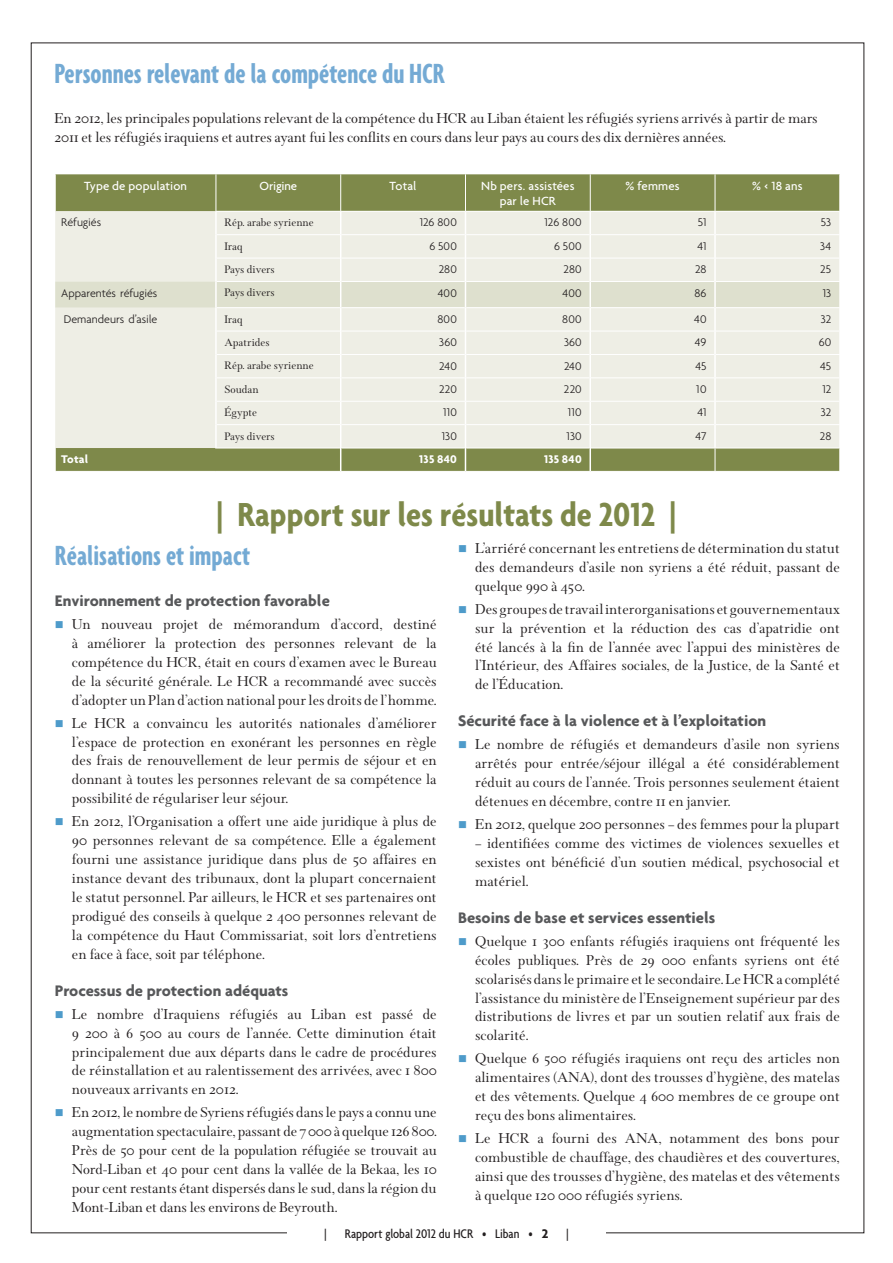
<style>
.page{position:relative;width:893px;height:1263px;background:#fff}
.page>*{position:absolute;margin:0;border:0;box-sizing:border-box;transform-origin:0 0}
.Title_1{font:700 condensed 36px "Agenda";color:#7e894a}
.Title_2{font:700 extra-condensed 30px "Agenda";color:#74aad4}
.Title_3{font:700 16.5px "Agenda";color:#57585a}
.Title_2-2{font:15.75px/18.9px "Wessex";color:#231f20;text-align:justify}
.WEB_STORY___text___a{font:500 condensed 13.5px "Agenda";color:#231f20}
.TABLE_White{font:500 12.75px/15.3px "Agenda";letter-spacing:.01em;color:#fff;text-align:center}
.TABLE_White-2{font:500 12.75px "Agenda";letter-spacing:-.015em;color:#fff}
.TABLE___numbers_colu{font:300 12px "Agenda";letter-spacing:.015em;color:#231f20}
.TABLE_First_column{font:12px "Wessex";color:#231f20}
.TABLE_Subheading{font:300 12px "Agenda";color:#231f20}
.TABLE_R___Total{font:700 12px "Agenda";letter-spacing:.02em;color:#fff}
.s1{font-weight:700;font-stretch:normal}
</style>
<div class="page">
<div style="left:56px;top:174px;width:783px;height:37px;background:#7e894a"></div>
<hr style="left:216px;top:174px;width:1px;height:37px;background:#fff">
<hr style="left:340px;top:174px;width:1px;height:37px;background:#fff">
<hr style="left:465px;top:174px;width:1px;height:37px;background:#fff">
<hr style="left:590px;top:174px;width:1px;height:37px;background:#fff">
<hr style="left:715px;top:174px;width:1px;height:37px;background:#fff">
<svg style="left:55px;top:212px;width:785px;height:259px;background:#e3e5d7"></svg>
<h2 class="Title_2" style="left:54px;top:57px;width:392px">Personnes relevant de la compétence du HCR</h2>
<h2 class="Title_2-2" style="left:54px;top:109px;width:765px">En 2012, les principales populations relevant de la compétence du HCR au Liban étaient les réfugiés syriens arrivés à partir de mars<br>2011 et les réfugiés iraquiens et autres ayant fui les conflits en cours dans leur pays au cours des dix dernières années.</h2>
<p class="TABLE_White" style="left:84px;top:178px;width:104px">Type de population</p>
<p class="TABLE_White-2" style="left:259px;top:178px;width:39px">Origine</p>
<p class="TABLE_White" style="left:390px;top:178px;width:28px">Total</p>
<p class="TABLE_White" style="left:481px;top:178px;width:95px">Nb pers. assistées par le HCR</p>
<p class="TABLE_White" style="left:626px;top:178px;width:56px">% femmes</p>
<p class="TABLE_White" style="left:752px;top:178px;width:52px">% &lt; 18 ans</p>
<p class="TABLE_Subheading" style="left:61px;top:216px;width:41px">Réfugiés</p>
<p class="TABLE_First_column" style="left:224px;top:216px;width:91px">Rép. arabe syrienne</p>
<p class="TABLE___numbers_colu" style="left:420px;top:216px;width:39px">126 800</p>
<p class="TABLE___numbers_colu" style="left:544px;top:216px;width:39px">126 800</p>
<p class="TABLE___numbers_colu" style="left:698px;top:216px;width:10px">51</p>
<p class="TABLE___numbers_colu" style="left:821px;top:216px;width:12px">53</p>
<p class="TABLE_First_column" style="left:224px;top:240px;width:20px">Iraq</p>
<p class="TABLE___numbers_colu" style="left:429px;top:239px;width:29px">6 500</p>
<p class="TABLE___numbers_colu" style="left:554px;top:239px;width:29px">6 500</p>
<p class="TABLE___numbers_colu" style="left:697px;top:239px;width:11px">41</p>
<p class="TABLE___numbers_colu" style="left:820px;top:239px;width:13px">34</p>
<p class="TABLE_First_column" style="left:224px;top:263px;width:52px">Pays divers</p>
<p class="TABLE___numbers_colu" style="left:439px;top:262px;width:20px">280</p>
<p class="TABLE___numbers_colu" style="left:563px;top:262px;width:20px">280</p>
<p class="TABLE___numbers_colu" style="left:695px;top:262px;width:13px">28</p>
<p class="TABLE___numbers_colu" style="left:820px;top:262px;width:12px">25</p>
<p class="TABLE_Subheading" style="left:61px;top:286px;width:98px">Apparentés réfugiés</p>
<p class="TABLE_First_column" style="left:224px;top:286px;width:52px">Pays divers</p>
<p class="TABLE___numbers_colu" style="left:438px;top:286px;width:21px">400</p>
<p class="TABLE___numbers_colu" style="left:562px;top:286px;width:21px">400</p>
<p class="TABLE___numbers_colu" style="left:694px;top:286px;width:14px">86</p>
<p class="TABLE___numbers_colu" style="left:823px;top:286px;width:10px">13</p>
<p class="TABLE_Subheading" style="left:64px;top:312px;width:95px">Demandeurs d’asile</p>
<p class="TABLE_First_column" style="left:224px;top:313px;width:20px">Iraq</p>
<p class="TABLE___numbers_colu" style="left:437px;top:312px;width:21px">800</p>
<p class="TABLE___numbers_colu" style="left:562px;top:312px;width:21px">800</p>
<p class="TABLE___numbers_colu" style="left:694px;top:312px;width:14px">40</p>
<p class="TABLE___numbers_colu" style="left:821px;top:312px;width:12px">32</p>
<p class="TABLE_First_column" style="left:224px;top:336px;width:47px">Apatrides</p>
<p class="TABLE___numbers_colu" style="left:439px;top:335px;width:19px">360</p>
<p class="TABLE___numbers_colu" style="left:564px;top:335px;width:19px">360</p>
<p class="TABLE___numbers_colu" style="left:695px;top:335px;width:13px">49</p>
<p class="TABLE___numbers_colu" style="left:819px;top:335px;width:14px">60</p>
<p class="TABLE_First_column" style="left:224px;top:359px;width:91px">Rép. arabe syrienne</p>
<p class="TABLE___numbers_colu" style="left:439px;top:359px;width:19px">240</p>
<p class="TABLE___numbers_colu" style="left:564px;top:359px;width:19px">240</p>
<p class="TABLE___numbers_colu" style="left:695px;top:359px;width:13px">45</p>
<p class="TABLE___numbers_colu" style="left:820px;top:359px;width:13px">45</p>
<p class="TABLE_First_column" style="left:224px;top:383px;width:36px">Soudan</p>
<p class="TABLE___numbers_colu" style="left:439px;top:382px;width:19px">220</p>
<p class="TABLE___numbers_colu" style="left:564px;top:382px;width:19px">220</p>
<p class="TABLE___numbers_colu" style="left:696px;top:382px;width:12px">10</p>
<p class="TABLE___numbers_colu" style="left:822px;top:382px;width:10px">12</p>
<p class="TABLE_First_column" style="left:224px;top:406px;width:34px">Égypte</p>
<p class="TABLE___numbers_colu" style="left:443px;top:405px;width:15px">110</p>
<p class="TABLE___numbers_colu" style="left:568px;top:405px;width:15px">110</p>
<p class="TABLE___numbers_colu" style="left:697px;top:405px;width:11px">41</p>
<p class="TABLE___numbers_colu" style="left:821px;top:405px;width:12px">32</p>
<p class="TABLE_First_column" style="left:224px;top:429px;width:52px">Pays divers</p>
<p class="TABLE___numbers_colu" style="left:442px;top:429px;width:17px">130</p>
<p class="TABLE___numbers_colu" style="left:566px;top:429px;width:17px">130</p>
<p class="TABLE___numbers_colu" style="left:696px;top:429px;width:12px">47</p>
<p class="TABLE___numbers_colu" style="left:820px;top:429px;width:13px">28</p>
<p class="TABLE_R___Total" style="left:61px;top:452px;width:29px">Total</p>
<p class="TABLE_R___Total" style="left:419px;top:452px;width:39px">135 840</p>
<p class="TABLE_R___Total" style="left:544px;top:452px;width:39px">135 840</p>
<h2 class="Title_1" style="left:216px;top:494px;width:462px">| Rapport sur les résultats de 2012 |</h2>
<h2 class="Title_2" style="left:55px;top:538px;width:197px">Réalisations et impact</h2>
<h2 class="Title_3" style="left:55px;top:590px;width:276px">Environnement de protection favorable</h2>
<p class="Title_2-2" style="left:72px;top:615px;width:366px">Un nouveau projet de mémorandum d’accord, destiné à améliorer la protection des personnes relevant de la compétence du HCR, était en cours d’examen avec le Bureau de la sécurité générale. Le HCR a recommandé avec succès d’adopter un Plan d’action national pour les droits de l’homme.</p>
<p class="Title_2-2" style="left:72px;top:714px;width:366px">Le HCR a convaincu les autorités nationales d’améliorer l’espace de protection en exonérant les personnes en règle des frais de renouvellement de leur permis de séjour et en donnant à toutes les personnes relevant de sa compétence la possibilité de régulariser leur séjour.</p>
<p class="Title_2-2" style="left:72px;top:812px;width:366px">En 2012, l’Organisation a offert une aide juridique à plus de 90 personnes relevant de sa compétence. Elle a également fourni une assistance juridique dans plus de 50 affaires en instance devant des tribunaux, dont la plupart concernaient le statut personnel. Par ailleurs, le HCR et ses partenaires ont prodigué des conseils à quelque 2 400 personnes relevant de la compétence du Haut Commissariat, soit lors d’entretiens en face à face, soit par téléphone.</p>
<h2 class="Title_3" style="left:55px;top:980px;width:235px">Processus de protection adéquats</h2>
<p class="Title_2-2" style="left:72px;top:1005px;width:366px">Le nombre d’Iraquiens réfugiés au Liban est passé de 9 200 à 6 500 au cours de l’année. Cette diminution était principalement due aux départs dans le cadre de procédures de réinstallation et au ralentissement des arrivées, avec 1 800 nouveaux arrivants en 2012.</p>
<p class="Title_2-2" style="left:72px;top:1103px;width:366px">En 2012, le nombre de Syriens réfugiés dans le pays a connu une augmentation spectaculaire, passant de 7 000 à quelque 126 800.<br>Près de 50 pour cent de la population réfugiée se trouvait au Nord-Liban et 40 pour cent dans la vallée de la Bekaa, les 10 pour cent restants étant dispersés dans le sud, dans la région du Mont-Liban et dans les environs de Beyrouth.</p>
<p class="Title_2-2" style="left:475px;top:539px;width:366px">L’arriéré concernant les entretiens de détermination du statut des demandeurs d’asile non syriens a été réduit, passant de quelque 990 à 450.</p>
<p class="Title_2-2" style="left:475px;top:600px;width:366px">Des groupes de travail interorganisations et gouvernementaux sur la prévention et la réduction des cas d’apatridie ont été lancés à la fin de l’année avec l’appui des ministères de l’Intérieur, des Affaires sociales, de la Justice, de la Santé et de l’Éducation.</p>
<h2 class="Title_3" style="left:458px;top:711px;width:310px">Sécurité face à la violence et à l’exploitation</h2>
<p class="Title_2-2" style="left:475px;top:735px;width:366px">Le nombre de réfugiés et demandeurs d’asile non syriens arrêtés pour entrée/séjour illégal a été considérablement réduit au cours de l’année. Trois personnes seulement étaient détenues en décembre, contre 11 en janvier.</p>
<p class="Title_2-2" style="left:475px;top:815px;width:366px">En 2012, quelque 200 personnes – des femmes pour la plupart</p>
<p class="Title_2-2" style="left:475px;top:834px;width:366px">– identifiées comme des victimes de violences sexuelles et sexistes ont bénéficié d’un soutien médical, psychosocial et matériel.</p>
<h2 class="Title_3" style="left:458px;top:907px;width:259px">Besoins de base et services essentiels</h2>
<p class="Title_2-2" style="left:475px;top:932px;width:366px">Quelque 1 300 enfants réfugiés iraquiens ont fréquenté les écoles publiques. Près de 29 000 enfants syriens ont été scolarisés dans le primaire et le secondaire. Le HCR a complété l’assistance du ministère de l’Enseignement supérieur par des distributions de livres et par un soutien relatif aux frais de scolarité.</p>
<p class="Title_2-2" style="left:475px;top:1049px;width:366px">Quelque 6 500 réfugiés iraquiens ont reçu des articles non alimentaires (ANA), dont des trousses d’hygiène, des matelas et des vêtements. Quelque 4 600 membres de ce groupe ont reçu des bons alimentaires.</p>
<p class="Title_2-2" style="left:475px;top:1129px;width:366px">Le HCR a fourni des ANA, notamment des bons pour combustible de chauffage, des chaudières et des couvertures, ainsi que des trousses d’hygiène, des matelas et des vêtements à quelque 120 000 réfugiés syriens.</p>
<p class="WEB_STORY___text___a" style="left:324px;top:1225px;width:4px">|</p>
<p class="WEB_STORY___text___a" style="left:345px;top:1225px;width:205px">Rapport global 2012 du HCR • Liban • <span class="s1">2</span></p>
<p class="WEB_STORY___text___a" style="left:566px;top:1225px;width:4px">|</p>
</div>
